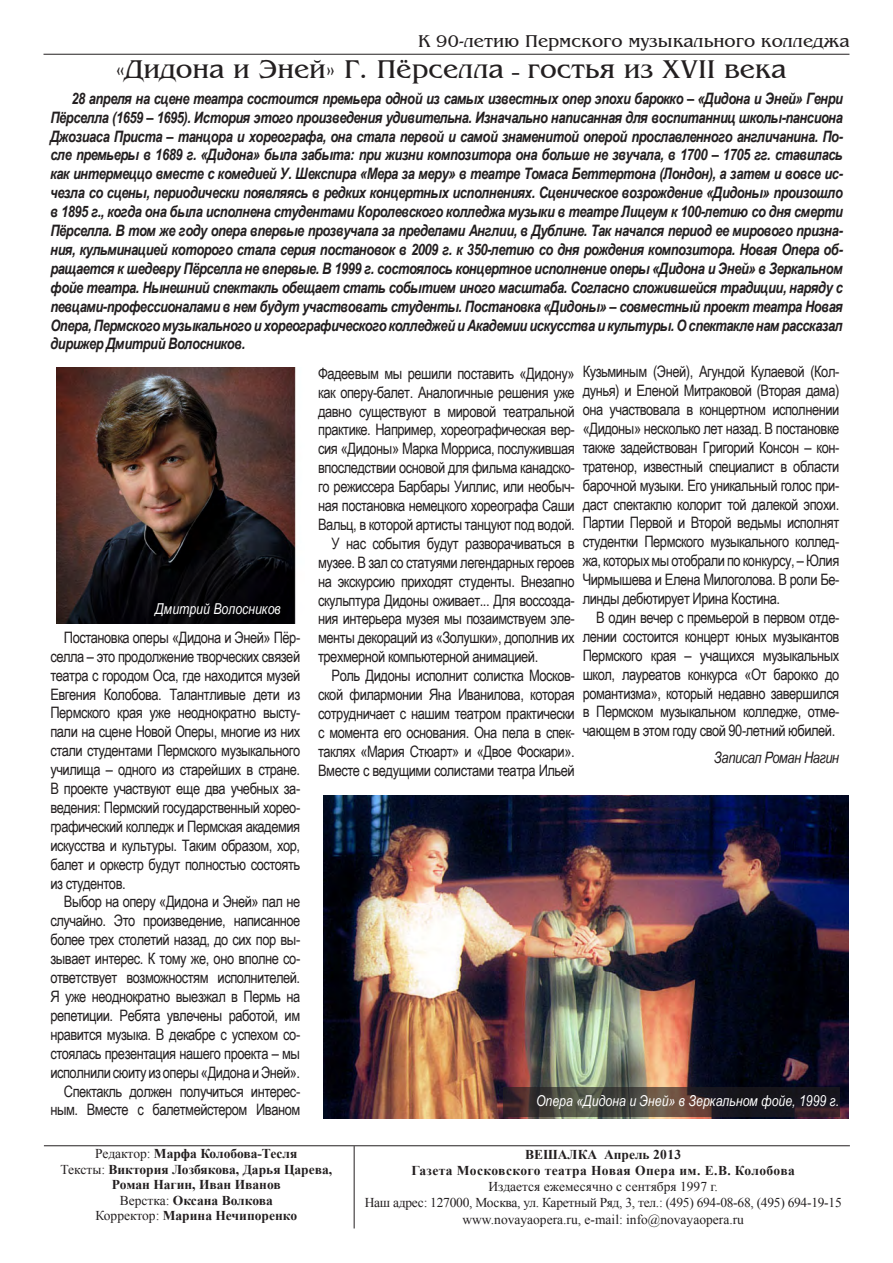
<style>
.page{position:relative;width:893px;height:1263px;background:#fff}
.page>*{position:absolute;margin:0;border:0;box-sizing:border-box;transform-origin:0 0}
.Заголовок_статьи{font:27px "AG Bengaly";color:#231f20}
.t1{font:18px "AG Bengaly";color:#231f20}
.Подпись_авторов_под{font:15.75px/18.9px "Arial Narrow";letter-spacing:-.03em;color:#231f20;text-align:justify}
.Подпись_авторов_под-2{font:italic 700 15.75px/18.9px "Arial Narrow";letter-spacing:-.03em;color:#231f20;text-align:justify}
.Подпись_авторов_под-3{font:italic 15.75px "Arial Narrow";letter-spacing:-.03em;color:#231f20}
.t2{font:italic 15px "Arial Narrow";color:#fff}
.t3{font:700 13.5px/15.5px "Times New Roman";color:#231f20;text-align:center}
.t4{font:13.5px "Times New Roman";color:#231f20}
.t5{font:13.5px "Times New Roman";letter-spacing:-.02em;color:#231f20}
.t6{font:700 13.5px "Times New Roman";letter-spacing:.03em;color:#231f20}
.s1{font-family:"Arial Narrow";font-weight:700;font-style:italic;font-size:15.75px}
.s2{font-weight:400}
</style>
<div class="page">
<hr style="left:44px;top:54px;width:805px;height:1px;background:#231f20">
<hr style="left:44px;top:1145px;width:806px;height:1px;background:#231f20">
<hr style="left:354px;top:1146px;width:1px;height:82px;background:#231f20">
<img style="left:324px;top:795px;width:524px;height:323px">
<img style="left:57px;top:367px;width:239px;height:257px">
<svg style="left:504px;top:1087px;width:336px;height:30px"></svg>
<p class="t1" style="left:418px;top:32px;width:433px">К 90-летию Пермского музыкального колледжа</p>
<p class="Заголовок_статьи" style="left:115px;top:55px;width:672px">«Дидона и Эней» Г. Пёрселла <span class="s1">–</span> гостья из XVII века</p>
<p class="Подпись_авторов_под-2" style="left:50px;top:88px;width:794px;text-indent:21px">28 апреля на сцене театра состоится премьера одной из самых известных опер эпохи барокко – «Дидона и Эней» Генри Пёрселла (1659 – 1695). История этого произведения удивительна. Изначально написанная для воспитанниц школы-пансиона Джозиаса Приста – танцора и хореографа, она стала первой и самой знаменитой оперой прославленного англичанина. По&shy;сле премьеры в 1689 г. «Дидона» была забыта: при жизни композитора она больше не звучала, в 1700 – 1705 гг. ставилась как интермеццо вместе с комедией У. Шекспира «Мера за меру» в театре Томаса Беттертона (Лондон), а затем и вовсе ис&shy;чезла со сцены, периодически появляясь в редких концертных исполнениях. Сценическое возрождение «Дидоны» произошло в 1895 г., когда она была исполнена студентами Королевского колледжа музыки в театре Лицеум к 100-летию со дня смерти Пёрселла. В том же году опера впервые прозвучала за пределами Англии, в Дублине. Так начался период ее мирового призна&shy;ния, кульминацией которого стала серия постановок в 2009 г. к 350-летию со дня рождения композитора. Новая Опера об&shy;ращается к шедевру Пёрселла не впервые. В 1999 г. состоялось концертное исполнение оперы «Дидона и Эней» в Зеркальном фойе театра. Нынешний спектакль обещает стать событием иного масштаба. Согласно сложившейся традиции, наряду с певцами-профессионалами в нем будут участвовать студенты. Постановка «Дидоны» – совместный проект театра Новая Опера, Пермского музыкального и хореографического колледжей и Академии искусства и культуры. О спектакле нам рассказал дирижер Дмитрий Волосников.</p>
<p class="t2" style="left:155px;top:598px;width:127px">Дмитрий Волосников</p>
<p class="Подпись_авторов_под" style="left:50px;top:627px;width:251px;text-indent:13px">Постановка оперы «Дидона и Эней» Пёр&shy;селла – это продолжение творческих связей театра с городом Оса, где находится музей Евгения Колобова. Талантливые дети из Пермского края уже неоднократно высту&shy;пали на сцене Новой Оперы, многие из них стали студентами Пермского музыкального училища – одного из старейших в стране.<br>В проекте участвуют еще два учебных за&shy;ведения: Пермский государственный хорео&shy;графический колледж и Пермская академия искусства и культуры. Таким образом, хор, балет и оркестр будут полностью состоять из студентов.</p>
<p class="Подпись_авторов_под" style="left:50px;top:892px;width:251px;text-indent:13px">Выбор на оперу «Дидона и Эней» пал не случайно. Это произведение, написанное более трех столетий назад, до сих пор вы&shy;зывает интерес. К тому же, оно вполне со&shy;ответствует возможностям исполнителей.<br>Я уже неоднократно выезжал в Пермь на репетиции. Ребята увлечены работой, им нравится музыка. В декабре с успехом со&shy;стоялась презентация нашего проекта – мы исполнили сюиту из оперы «Дидона и Эней».</p>
<p class="Подпись_авторов_под" style="left:50px;top:1081px;width:251px;text-align:right">Спектакль должен получиться интерес&shy;ным. Вместе с балетмейстером Иваном</p>
<p class="Подпись_авторов_под" style="left:318px;top:363px;width:258px">Фадеевым мы решили поставить «Дидону» как оперу-балет. Аналогичные решения уже давно существуют в мировой театральной практике. Например, хореографическая вер&shy;сия «Дидоны» Марка Морриса, послужившая впоследствии основой для фильма канадско&shy;го режиссера Барбары Уиллис, или необыч&shy;ная постановка немецкого хореографа Саши Вальц, в которой артисты танцуют под водой.</p>
<p class="Подпись_авторов_под" style="left:318px;top:533px;width:258px;text-indent:13px">У нас события будут разворачиваться в музее. В зал со статуями легендарных героев на экскурсию приходят студенты. Внезапно скульптура Дидоны оживает... Для воссозда&shy;ния интерьера музея мы позаимствуем эле&shy;менты декораций из «Золушки», дополнив их трехмерной компьютерной анимацией.</p>
<p class="Подпись_авторов_под" style="left:318px;top:665px;width:258px;text-indent:13px">Роль Дидоны исполнит солистка Москов&shy;ской филармонии Яна Иванилова, которая сотрудничает с нашим театром практически с момента его основания. Она пела в спек&shy;таклях «Мария Стюарт» и «Двое Фоскари».<br>Вместе с ведущими солистами театра Ильей</p>
<p class="Подпись_авторов_под" style="left:583px;top:362px;width:258px">Кузьминым (Эней), Агундой Кулаевой (Кол&shy;дунья) и Еленой Митраковой (Вторая дама) она участвовала в концертном исполнении «Дидоны» несколько лет назад. В постановке также задействован Григорий Консон – кон&shy;тратенор, известный специалист в области барочной музыки. Его уникальный голос при&shy;даст спектаклю колорит той далекой эпохи.<br>Партии Первой и Второй ведьмы исполнят студентки Пермского музыкального коллед&shy;жа, которых мы отобрали по конкурсу, – Юлия Чирмышева и Елена Милоголова. В роли Бе&shy;линды дебютирует Ирина Костина.</p>
<p class="Подпись_авторов_под" style="left:583px;top:607px;width:258px;text-indent:14px">В один вечер с премьерой в первом отде&shy;лении состоится концерт юных музыкантов Пермского края – учащихся музыкальных школ, лауреатов конкурса «От барокко до романтизма», который недавно завершился в Пермском музыкальном колледже, отме&shy;чающем в этом году свой 90-летний юбилей.</p>
<p class="Подпись_авторов_под-3" style="left:714px;top:746px;width:127px">Записал Роман Нагин</p>
<p class="t2" style="left:536px;top:1090px;width:305px">Опера «Дидона и Эней» в Зеркальном фойе, 1999 г.</p>
<p class="t3" style="left:95px;top:1146px;width:204px"><span class="s2">Редактор:</span> Марфа Колобова-Тесля</p>
<p class="t3" style="left:60px;top:1161px;width:273px"><span class="s2">Тексты:</span> Виктория Лозбякова, Дарья Царева,<br>Роман Нагин, Иван Иванов</p>
<p class="t3" style="left:120px;top:1192px;width:155px"><span class="s2">Верстка:</span> Оксана Волкова</p>
<p class="t3" style="left:95px;top:1207px;width:203px"><span class="s2">Корректор:</span> Марина Нечипоренко</p>
<p class="t3" style="left:525px;top:1146px;width:158px">ВЕШАЛКА Апрель 2013</p>
<p class="t6" style="left:412px;top:1161px;width:385px">Газета Московского театра Новая Опера им. Е.В. Колобова</p>
<p class="t4" style="left:489px;top:1178px;width:231px">Издается ежемесячно с сентября 1997 г.</p>
<p class="t5" style="left:365px;top:1194px;width:479px">Наш адрес: 127000, Москва, ул. Каретный Ряд, 3, тел.: (495) 694-08-68, (495) 694-19-15</p>
<p class="t4" style="left:462px;top:1210px;width:283px">www.novayaopera.ru, e-mail: info@novayaopera.ru</p>
</div>
